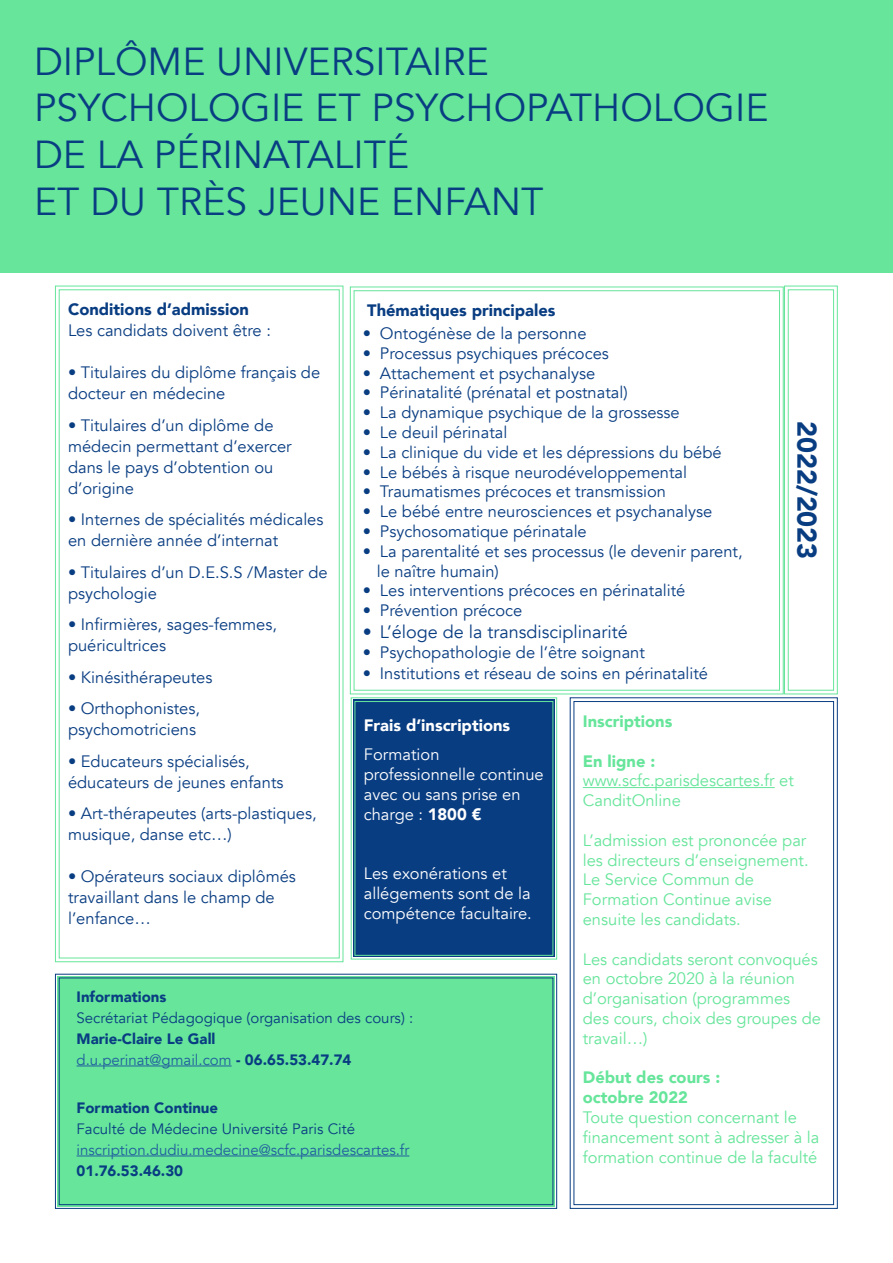
<style>
.page{position:relative;width:893px;height:1263px;background:#fff}
.page>*{position:absolute;margin:0;border:0;box-sizing:border-box;transform-origin:0 0}
.t1{font:39px/46.8px "Avenir";color:#093d82}
.t2{font:900 27px "Avenir";color:#093d82}
.t3{font:18px "Avenir";color:#093d82}
.t4{font:16.5px/21px "Avenir";color:#093d82}
.t5{font:16.5px/19.8px "Avenir";color:#66e59b}
.t6{font:16.5px/19.8px "Avenir";color:#fff}
.t7{font:900 16.5px/19.8px "Avenir";color:#66e59b}
.t8{font:900 16.5px "Avenir";color:#093d82}
.t9{font:900 16.5px "Avenir";color:#fff}
.t10{font:900 15px/21px "Avenir";color:#093d82}
.t11{font:15px "Avenir";color:#093d82}
.t12{font:15px "Avenir";color:#215e9e}
.s1{font-weight:900}
.s2{font-weight:400;color:#215e9e}
</style>
<div class="page">
<div style="left:0;top:0;width:893px;height:272px;background:#66e59b"></div>
<svg style="left:784px;top:285px;width:54px;height:410px"></svg>
<div style="left:788px;top:289px;width:46px;height:402px;border:1px solid #66e59b"></div>
<div style="left:55px;top:973px;width:502px;height:236px;background:#66e59b"></div>
<div style="left:59px;top:977px;width:494px;height:228px;border:1px solid #093d82"></div>
<div style="left:350px;top:697px;width:207px;height:263px;background:#093d82"></div>
<div style="left:355px;top:701px;width:198px;height:255px;border:1px solid #66e59b"></div>
<svg style="left:55px;top:285px;width:289px;height:677px"></svg>
<div style="left:59px;top:289px;width:281px;height:669px;border:1px solid #66e59b"></div>
<svg style="left:569px;top:697px;width:269px;height:512px"></svg>
<div style="left:574px;top:701px;width:260px;height:504px;border:1px solid #093d82"></div>
<svg style="left:350px;top:286px;width:434px;height:409px"></svg>
<h1 class="t1" style="left:34px;top:38px;width:736px">DIPLÔME UNIVERSITAIRE<br>PSYCHOLOGIE ET PSYCHOPATHOLOGIE<br>DE LA PÉRINATALITÉ<br>ET DU TRÈS JEUNE ENFANT</h1>
<p class="t8" style="left:68px;top:295px;width:182px">Conditions d’admission</p>
<p class="t4" style="left:68px;top:320px;width:204px">Les candidats doivent être :</p>
<p class="t4" style="left:68px;top:362px;width:254px">• Titulaires du diplôme français de docteur en médecine</p>
<p class="t4" style="left:68px;top:415px;width:225px">• Titulaires d’un diplôme de médecin permettant d’exercer dans le pays d’obtention ou d’origine</p>
<p class="t4" style="left:68px;top:509px;width:257px">• Internes de spécialités médicales en dernière année d’internat</p>
<p class="t4" style="left:68px;top:562px;width:261px">• Titulaires d’un D.E.S.S /Master de psychologie</p>
<p class="t4" style="left:68px;top:614px;width:211px">• Infirmières, sages-femmes, puéricultrices</p>
<p class="t4" style="left:68px;top:667px;width:146px">• Kinésithérapeutes</p>
<p class="t4" style="left:68px;top:698px;width:133px">• Orthophonistes, psychomotriciens</p>
<p class="t4" style="left:68px;top:751px;width:217px">• Educateurs spécialisés, éducateurs de jeunes enfants</p>
<p class="t4" style="left:68px;top:803px;width:250px">• Art-thérapeutes (arts-plastiques, musique, danse etc…)</p>
<p class="t4" style="left:68px;top:866px;width:229px">• Opérateurs sociaux diplômés travaillant dans le champ de l’enfance…</p>
<p class="t8" style="left:367px;top:296px;width:190px">Thématiques principales</p>
<p class="t4" style="left:363px;top:323px;width:225px">• Ontogénèse de la personne</p>
<p class="t4" style="left:363px;top:343px;width:247px">• Processus psychiques précoces</p>
<p class="t4" style="left:363px;top:363px;width:234px">• Attachement et psychanalyse</p>
<p class="t4" style="left:363px;top:382px;width:266px">• Périnatalité (prénatal et postnatal)</p>
<p class="t4" style="left:363px;top:402px;width:318px">• La dynamique psychique de la grossesse</p>
<p class="t4" style="left:363px;top:422px;width:146px">• Le deuil périnatal</p>
<p class="t4" style="left:363px;top:442px;width:360px">• La clinique du vide et les dépressions du bébé</p>
<p class="t4" style="left:363px;top:462px;width:326px">• Le bébés à risque neurodéveloppemental</p>
<p class="t4" style="left:363px;top:481px;width:304px">• Traumatismes précoces et transmission</p>
<p class="t4" style="left:363px;top:501px;width:351px">• Le bébé entre neurosciences et psychanalyse</p>
<p class="t4" style="left:363px;top:521px;width:225px">• Psychosomatique périnatale</p>
<p class="t4" style="left:377px;top:541px;width:367px;line-height:19.8px;text-indent:-14px">• La parentalité et ses processus (le devenir parent, le naître humain)</p>
<p class="t4" style="left:363px;top:580px;width:324px">• Les interventions précoces en périnatalité</p>
<p class="t4" style="left:363px;top:600px;width:161px">• Prévention précoce</p>
<p class="t3" style="left:363px;top:621px;width:266px">• L’éloge de la transdisciplinarité</p>
<p class="t4" style="left:363px;top:642px;width:283px">• Psychopathologie de l’être soignant</p>
<p class="t4" style="left:363px;top:663px;width:347px">• Institutions et réseau de soins en périnatalité</p>
<h2 class="t2" style="left:830px;top:421px;width:140px;rotate:90deg">2022/2023</h2>
<p class="t7" style="left:583px;top:711px;width:91px">Inscriptions</p>
<p class="t7" style="left:583px;top:750px;width:74px">En ligne :</p>
<p class="t5" style="left:583px;top:771px;width:213px">www.scfc.parisdescartes.fr et<br>CanditOnline</p>
<p class="t5" style="left:583px;top:830px;width:227px">L’admission est prononcée par les directeurs d’enseignement.<br>Le Service Commun de<br>Formation Continue avise ensuite les candidats.</p>
<p class="t5" style="left:583px;top:949px;width:240px">Les candidats seront convoqués en octobre 2020 à la réunion d’organisation (programmes<br>des cours, choix des groupes de travail…)</p>
<p class="t7" style="left:583px;top:1067px;width:139px">Début des cours : octobre 2022</p>
<p class="t5" style="left:583px;top:1108px;width:238px">Toute question concernant le financement sont à adresser à la formation continue de la faculté</p>
<p class="t9" style="left:364px;top:711px;width:148px">Frais d’inscriptions</p>
<p class="t6" style="left:364px;top:745px;width:181px">Formation professionnelle continue avec ou sans prise en charge : <span class="s1">1800 €</span></p>
<p class="t6" style="left:364px;top:864px;width:170px">Les exonérations et allégements sont de la compétence facultaire.</p>
<p class="t10" style="left:77px;top:986px;width:91px">Informations</p>
<p class="t11" style="left:77px;top:1009px;width:338px">Secrétariat Pédagogique (organisation des cours) :</p>
<p class="t10" style="left:77px;top:1028px;width:276px">Marie-Claire Le Gall <span class="s2">d.u.perinat@gmail.com</span> - 06.65.53.47.74</p>
<p class="t10" style="left:77px;top:1097px;width:143px">Formation Continue</p>
<p class="t11" style="left:77px;top:1120px;width:280px">Faculté de Médecine Université Paris Cité</p>
<p class="t12" style="left:77px;top:1141px;width:334px">inscription.dudiu.medecine@scfc.parisdescartes.fr</p>
<p class="t10" style="left:77px;top:1160px;width:108px">01.76.53.46.30</p>
</div>
